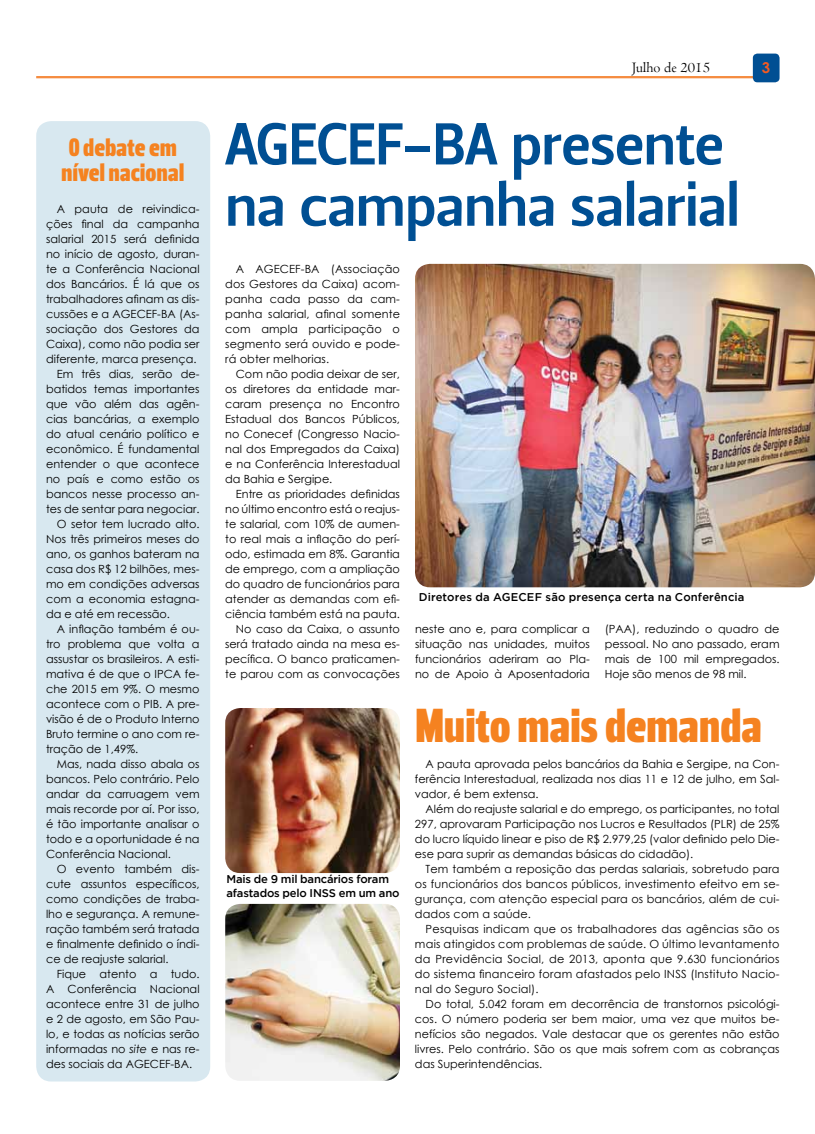
<style>
.page{position:relative;width:815px;height:1134px;background:#fff}
.page>*{position:absolute;margin:0;border:0;box-sizing:border-box;transform-origin:0 0}
.t1{font:58.75px/61.2px "Leitura Sans Grot 3";letter-spacing:-.01em;color:#004f93}
.t2{font:47.5px "Leitura Headline Sans";letter-spacing:-.01em;color:#f58220}
.t3{font:25px/25px "Leitura Headline Sans";letter-spacing:-.005em;color:#f58220;text-align:center}
.t4{font:15px "Centaur";color:#000}
.t5{font:700 15px "Century Gothic";color:#f15a22}
.t6{font:11.25px/15px "Century Gothic";color:#000;text-align:justify}
.t7{font:500 11.25px/13.8px "Gotham";letter-spacing:-.005em;color:#000}
.t8{font:500 11.25px "Gotham";letter-spacing:.015em;color:#000}
.s1{font-style:italic}
</style>
<div class="page">
<div style="left:36px;top:121px;width:174px;height:960px;background:#d8e8f0;border-radius:15px"></div>
<hr style="left:36px;top:76px;width:742px;height:1px;background:#f37011">
<hr style="left:36px;top:78px;width:742px;height:1px;background:#f37011">
<div style="left:753px;top:54px;width:27px;height:28px;background:#004f93;border-radius:5px"></div>
<img style="left:225px;top:708px;width:175px;height:165px">
<img style="left:225px;top:904px;width:175px;height:177px">
<img style="left:415px;top:264px;width:400px;height:323px">
<h3 class="t3" style="left:61px;top:135px;width:125px">O debate em nível nacional</h3>
<p class="t6" style="left:57px;top:201px;width:144px">A pauta de reivindica-</p>
<p class="t6" style="left:46px;top:216px;width:155px">ções final da campanha</p>
<p class="t6" style="left:46px;top:231px;width:155px">salarial 2015 será definida</p>
<p class="t6" style="left:46px;top:246px;width:155px">no início de agosto, duran-</p>
<p class="t6" style="left:46px;top:261px;width:155px">te a Conferência Nacional</p>
<p class="t6" style="left:46px;top:276px;width:155px">dos Bancários. É lá que os</p>
<p class="t6" style="left:46px;top:291px;width:155px">trabalhadores afinam as dis-</p>
<p class="t6" style="left:46px;top:306px;width:155px">cussões e a AGECEF-BA (As-</p>
<p class="t6" style="left:46px;top:321px;width:155px">sociação dos Gestores da</p>
<p class="t6" style="left:46px;top:336px;width:155px">Caixa), como não podia ser</p>
<p class="t6" style="left:46px;top:351px;width:152px">diferente, marca presença.</p>
<p class="t6" style="left:57px;top:366px;width:144px">Em três dias, serão de-</p>
<p class="t6" style="left:46px;top:381px;width:155px">batidos temas importantes</p>
<p class="t6" style="left:46px;top:396px;width:155px">que vão além das agên-</p>
<p class="t6" style="left:46px;top:411px;width:155px">cias bancárias, a exemplo</p>
<p class="t6" style="left:46px;top:426px;width:155px">do atual cenário político e</p>
<p class="t6" style="left:46px;top:441px;width:155px">econômico. É fundamental</p>
<p class="t6" style="left:46px;top:456px;width:155px">entender o que acontece</p>
<p class="t6" style="left:46px;top:471px;width:155px">no país e como estão os</p>
<p class="t6" style="left:46px;top:486px;width:155px">bancos nesse processo an-</p>
<p class="t6" style="left:46px;top:501px;width:155px">tes de sentar para negociar.</p>
<p class="t6" style="left:57px;top:516px;width:144px">O setor tem lucrado alto.</p>
<p class="t6" style="left:46px;top:531px;width:155px">Nos três primeiros meses do</p>
<p class="t6" style="left:46px;top:546px;width:155px">ano, os ganhos bateram na</p>
<p class="t6" style="left:46px;top:561px;width:155px">casa dos R$ 12 bilhões, mes-</p>
<p class="t6" style="left:46px;top:576px;width:155px">mo em condições adversas</p>
<p class="t6" style="left:46px;top:591px;width:155px">com a economia estagna-</p>
<p class="t6" style="left:46px;top:606px;width:126px">da e até em recessão.</p>
<p class="t6" style="left:57px;top:621px;width:144px">A inflação também é ou-</p>
<p class="t6" style="left:46px;top:636px;width:155px">tro problema que volta a</p>
<p class="t6" style="left:46px;top:651px;width:155px">assustar os brasileiros. A esti-</p>
<p class="t6" style="left:46px;top:666px;width:155px">mativa é de que o IPCA fe-</p>
<p class="t6" style="left:46px;top:681px;width:155px">che 2015 em 9%. O mesmo</p>
<p class="t6" style="left:46px;top:696px;width:155px">acontece com o PIB. A pre-</p>
<p class="t6" style="left:46px;top:711px;width:155px">visão é de o Produto Interno</p>
<p class="t6" style="left:46px;top:726px;width:155px">Bruto termine o ano com re-</p>
<p class="t6" style="left:46px;top:741px;width:94px">tração de 1,49%.</p>
<p class="t6" style="left:57px;top:756px;width:144px">Mas, nada disso abala os</p>
<p class="t6" style="left:46px;top:771px;width:155px">bancos. Pelo contrário. Pelo</p>
<p class="t6" style="left:46px;top:786px;width:155px">andar da carruagem vem</p>
<p class="t6" style="left:46px;top:801px;width:155px">mais recorde por aí. Por isso,</p>
<p class="t6" style="left:46px;top:816px;width:155px">é tão importante analisar o</p>
<p class="t6" style="left:46px;top:831px;width:155px">todo e a oportunidade é na</p>
<p class="t6" style="left:46px;top:846px;width:126px">Conferência Nacional.</p>
<p class="t6" style="left:57px;top:861px;width:144px">O evento também dis-</p>
<p class="t6" style="left:46px;top:876px;width:155px">cute assuntos específicos,</p>
<p class="t6" style="left:46px;top:891px;width:155px">como condições de traba-</p>
<p class="t6" style="left:46px;top:906px;width:155px">lho e segurança. A remune-</p>
<p class="t6" style="left:46px;top:921px;width:155px">ração também será tratada</p>
<p class="t6" style="left:46px;top:936px;width:155px">e finalmente definido o índi-</p>
<p class="t6" style="left:46px;top:951px;width:124px">ce de reajuste salarial.</p>
<p class="t6" style="left:57px;top:966px;width:144px">Fique atento a tudo.</p>
<p class="t6" style="left:46px;top:981px;width:155px">A Conferência Nacional</p>
<p class="t6" style="left:46px;top:996px;width:155px">acontece entre 31 de julho</p>
<p class="t6" style="left:46px;top:1011px;width:155px">e 2 de agosto, em São Pau-</p>
<p class="t6" style="left:46px;top:1026px;width:155px">lo, e todas as notícias serão</p>
<p class="t6" style="left:46px;top:1041px;width:155px">informadas no <span class="s1">site</span> e nas re-</p>
<p class="t6" style="left:46px;top:1056px;width:148px">des sociais da AGECEF-BA.</p>
<h3 class="t4" style="left:632px;top:58px;width:80px">Julho de 2015</h3>
<h3 class="t5" style="left:762px;top:56px;width:10px">3</h3>
<h1 class="t1" style="left:225px;top:114px;width:516px">AGECEF-BA presente na campanha salarial</h1>
<p class="t6" style="left:225px;top:261px;width:176px;text-indent:11px">A AGECEF-BA (Associação dos Gestores da Caixa) acom&shy;panha cada passo da cam&shy;panha salarial, afinal somente com ampla participação o segmento será ouvido e pode&shy;rá obter melhorias.</p>
<p class="t6" style="left:225px;top:366px;width:176px;text-indent:11px">Com não podia deixar de ser, os diretores da entidade mar&shy;caram presença no Encontro Estadual dos Bancos Públicos, no Conecef (Congresso Nacio&shy;nal dos Empregados da Caixa) e na Conferência Interestadual da Bahia e Sergipe.</p>
<p class="t6" style="left:225px;top:486px;width:176px;text-align:right">Entre as prioridades definidas no último encontro está o reajus&shy;te salarial, com 10% de aumen&shy;to real mais a inflação do perí&shy;odo, estimada em 8%. Garantia de emprego, com a ampliação do quadro de funcionários para atender as demandas com efi&shy;ciência também está na pauta.<br>No caso da Caixa, o assunto será tratado ainda na mesa es&shy;pecífica. O banco praticamen&shy;te parou com as convocações</p>
<p class="t7" style="left:227px;top:872px;width:175px">Mais de 9 mil bancários foram afastados pelo INSS em um ano</p>
<p class="t8" style="left:419px;top:590px;width:327px">Diretores da AGECEF são presença certa na Conferência</p>
<p class="t6" style="left:415px;top:621px;width:176px">neste ano e, para complicar a situação nas unidades, muitos funcionários aderiram ao Pla&shy;no de Apoio à Aposentadoria</p>
<p class="t6" style="left:605px;top:621px;width:176px">(PAA), reduzindo o quadro de pessoal. No ano passado, eram mais de 100 mil empregados.<br>Hoje são menos de 98 mil.</p>
<h2 class="t2" style="left:415px;top:697px;width:349px">Muito mais demanda</h2>
<p class="t6" style="left:415px;top:756px;width:366px;text-indent:11px">A pauta aprovada pelos bancários da Bahia e Sergipe, na Con&shy;ferência Interestadual, realizada nos dias 11 e 12 de julho, em Sal&shy;vador, é bem extensa.</p>
<p class="t6" style="left:415px;top:801px;width:366px;text-indent:11px">Além do reajuste salarial e do emprego, os participantes, no total 297, aprovaram Participação nos Lucros e Resultados (PLR) de 25% do lucro líquido linear e piso de R$ 2.979,25 (valor definido pelo Die&shy;ese para suprir as demandas básicas do cidadão).</p>
<p class="t6" style="left:415px;top:861px;width:366px;text-indent:11px">Tem também a reposição das perdas salariais, sobretudo para os funcionários dos bancos públicos, investimento efeitvo em se&shy;gurança, com atenção especial para os bancários, além de cui&shy;dados com a saúde.</p>
<p class="t6" style="left:415px;top:921px;width:366px;text-indent:11px">Pesquisas indicam que os trabalhadores das agências são os mais atingidos com problemas de saúde. O último levantamento da Previdência Social, de 2013, aponta que 9.630 funcionários do sistema financeiro foram afastados pelo INSS (Instituto Nacio&shy;nal do Seguro Social).</p>
<p class="t6" style="left:415px;top:996px;width:366px;text-indent:11px">Do total, 5.042 foram em decorrência de transtornos psicológi&shy;cos. O número poderia ser bem maior, uma vez que muitos be&shy;nefícios são negados. Vale destacar que os gerentes não estão livres. Pelo contrário. São os que mais sofrem com as cobranças das Superintendências.</p>
</div>
